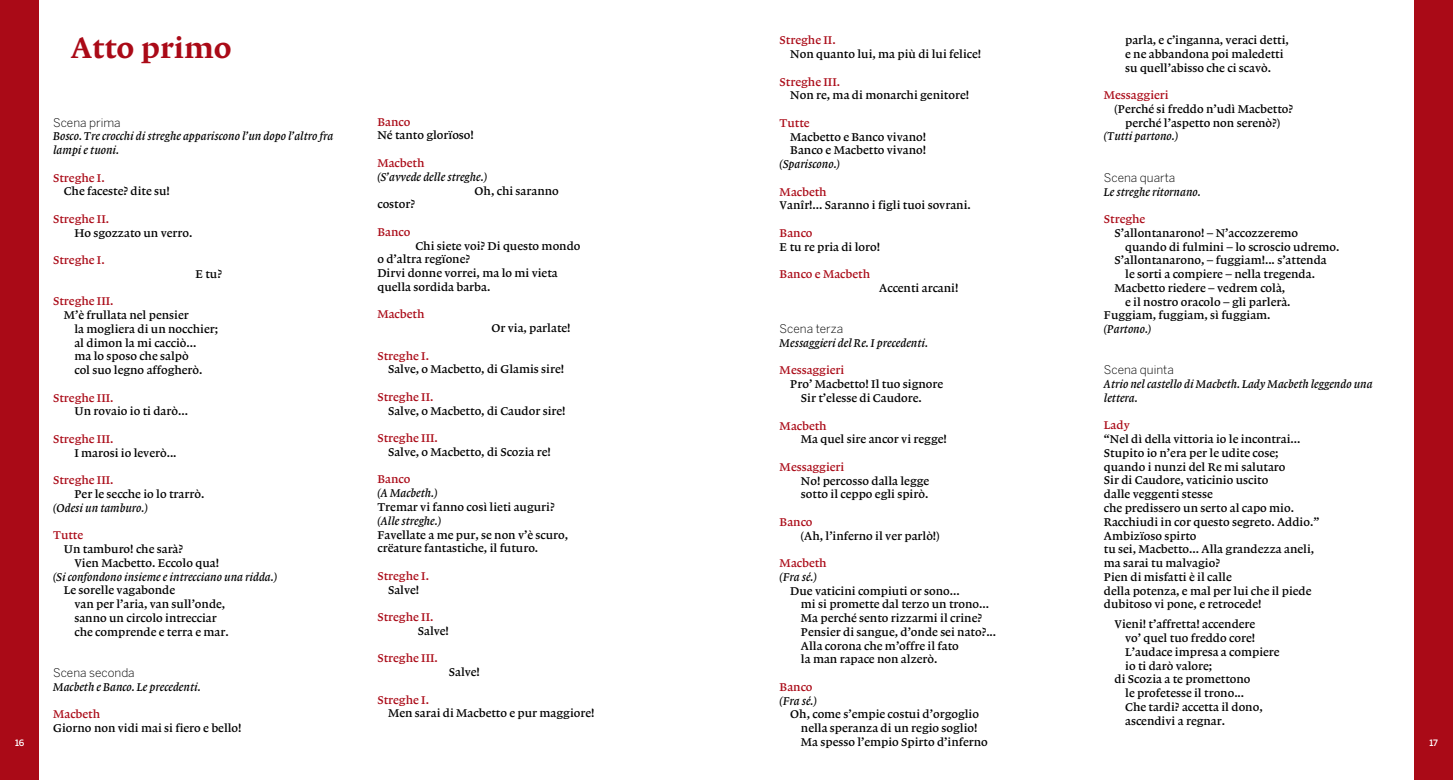
<style>
.page{position:relative;width:1453px;height:780px;background:#fff}
.page>*{position:absolute;margin:0;border:0;box-sizing:border-box;transform-origin:0 0}
.t1{font:30px "Lexicon No 1 Roman D";color:#aa0a17}
.t2{font:11.88px/13.8px "Lexicon No 1 Roman B";color:#000}
.t3{font:11.88px/13.8px "Lexicon No 1 Italic B";color:#000}
.t4{font:11.88px "Lexicon No 1 Roman B";color:#aa0a17}
.t5{font:300 11.88px "Benton Sans";color:#000}
.t6{font:500 8.75px "Benton Sans";color:#fff}
</style>
<div class="page">
<div style="left:1414px;top:0;width:39px;height:780px;background:#aa0a17"></div>
<div style="left:0;top:0;width:39px;height:780px;background:#aa0a17"></div>
<h1 class="t1" style="left:71px;top:31px;width:162px">Atto primo</h1>
<p class="t2" style="left:1125px;top:33px;width:165px">parla, e c’inganna, veraci detti, e ne abbandona poi maledetti su quell’abisso che ci scavò.</p>
<p class="t4" style="left:1104px;top:89px;width:66px">Messaggieri</p>
<p class="t2" style="left:1114px;top:102px;width:180px;text-align:center">(Perché si freddo n’udì Macbetto? perché l’aspetto non serenò?)</p>
<p class="t3" style="left:1104px;top:129px;width:76px">(Tutti partono.)</p>
<p class="t5" style="left:1104px;top:170px;width:73px">Scena quarta</p>
<p class="t3" style="left:1104px;top:184px;width:98px">Le streghe ritornano.</p>
<p class="t4" style="left:1104px;top:212px;width:43px">Streghe</p>
<p class="t2" style="left:1114px;top:226px;width:185px">S’allontanarono! – N’accozzeremo</p>
<p class="t2" style="left:1125px;top:240px;width:216px">quando di fulmini – lo scroscio udremo.</p>
<p class="t2" style="left:1114px;top:253px;width:214px">S’allontanarono, – fuggiam!... s’attenda</p>
<p class="t2" style="left:1125px;top:267px;width:191px">le sorti a compiere – nella tregenda.</p>
<p class="t2" style="left:1114px;top:281px;width:172px">Macbetto riedere – vedrem colà,</p>
<p class="t2" style="left:1125px;top:295px;width:167px">e il nostro oracolo – gli parlerà.</p>
<p class="t2" style="left:1104px;top:308px;width:168px">Fuggiam, fuggiam, sì fuggiam.</p>
<p class="t3" style="left:1104px;top:322px;width:49px">(Partono.)</p>
<p class="t5" style="left:1104px;top:363px;width:71px">Scena quinta</p>
<p class="t3" style="left:1104px;top:377px;width:270px">Atrio nel castello di Macbeth. Lady Macbeth leggendo una lettera.</p>
<p class="t4" style="left:1104px;top:419px;width:27px">Lady</p>
<p class="t2" style="left:1104px;top:432px;width:217px">“Nel dì della vittoria io le incontrai...<br>Stupito io n’era per le udite cose; quando i nunzi del Re mi salutaro<br>Sir di Caudore, vaticinio uscito<br>dalle veggenti stesse<br>che predissero un serto al capo mio.<br>Racchiudi in cor questo segreto. Addio.”<br>Ambizïoso spirto<br>tu sei, Macbetto... Alla grandezza aneli, ma sarai tu malvagio?<br>Pien di misfatti è il calle<br>della potenza, e mal per lui che il piede dubitoso vi pone, e retrocede!</p>
<p class="t2" style="left:1114px;top:617px;width:142px">Vieni! t’affretta! accendere</p>
<p class="t2" style="left:1125px;top:631px;width:131px">vo’ quel tuo freddo core!</p>
<p class="t2" style="left:1125px;top:645px;width:156px">L’audace impresa a compiere</p>
<p class="t2" style="left:1125px;top:658px;width:88px">io ti darò valore;</p>
<p class="t2" style="left:1114px;top:672px;width:138px">di Scozia a te promettono</p>
<p class="t2" style="left:1125px;top:686px;width:121px">le profetesse il trono...</p>
<p class="t2" style="left:1125px;top:700px;width:139px">Che tardi? accetta il dono,</p>
<p class="t2" style="left:1125px;top:713px;width:101px">ascendivi a regnar.</p>
<p class="t4" style="left:780px;top:34px;width:58px">Streghe II.</p>
<p class="t2" style="left:790px;top:47px;width:192px">Non quanto lui, ma più di lui felice!</p>
<p class="t4" style="left:780px;top:75px;width:62px">Streghe III.</p>
<p class="t2" style="left:790px;top:88px;width:180px">Non re, ma di monarchi genitore!</p>
<p class="t4" style="left:780px;top:116px;width:32px">Tutte</p>
<p class="t2" style="left:790px;top:130px;width:137px">Macbetto e Banco vivano!<br>Banco e Macbetto vivano!</p>
<p class="t3" style="left:780px;top:157px;width:62px">(Spariscono.)</p>
<p class="t4" style="left:780px;top:185px;width:49px">Macbeth</p>
<p class="t2" style="left:780px;top:198px;width:193px">Vanîr!... Saranno i figli tuoi sovrani.</p>
<p class="t4" style="left:780px;top:226px;width:34px">Banco</p>
<p class="t2" style="left:780px;top:240px;width:102px">E tu re pria di loro!</p>
<p class="t4" style="left:780px;top:267px;width:92px">Banco e Macbeth</p>
<p class="t2" style="left:879px;top:281px;width:81px">Accenti arcani!</p>
<p class="t5" style="left:780px;top:322px;width:65px">Scena terza</p>
<p class="t3" style="left:780px;top:336px;width:150px">Messaggieri del Re. I precedenti.</p>
<p class="t4" style="left:780px;top:364px;width:66px">Messaggieri</p>
<p class="t2" style="left:801px;top:377px;width:144px;text-indent:-11px">Pro’ Macbetto! Il tuo signore<br>Sir t’elesse di Caudore.</p>
<p class="t4" style="left:780px;top:419px;width:49px">Macbeth</p>
<p class="t2" style="left:801px;top:432px;width:147px">Ma quel sire ancor vi regge!</p>
<p class="t4" style="left:780px;top:460px;width:66px">Messaggieri</p>
<p class="t2" style="left:801px;top:473px;width:130px">No! percosso dalla legge sotto il ceppo egli spirò.</p>
<p class="t4" style="left:780px;top:515px;width:34px">Banco</p>
<p class="t2" style="left:801px;top:528px;width:140px">(Ah, l’inferno il ver parlò!)</p>
<p class="t4" style="left:780px;top:556px;width:49px">Macbeth</p>
<p class="t3" style="left:780px;top:570px;width:39px">(Fra sé.)</p>
<p class="t2" style="left:801px;top:583px;width:197px;text-indent:-11px">Due vaticini compiuti or sono...<br>mi si promette dal terzo un trono...<br>Ma perché sento rizzarmi il crine?<br>Pensier di sangue, d’onde sei nato?...<br>Alla corona che m’offre il fato<br>la man rapace non alzerò.</p>
<p class="t4" style="left:780px;top:680px;width:34px">Banco</p>
<p class="t3" style="left:780px;top:693px;width:39px">(Fra sé.)</p>
<p class="t2" style="left:801px;top:707px;width:188px;text-indent:-11px">Oh, come s’empie costui d’orgoglio nella speranza di un regio soglio!<br>Ma spesso l’empio Spirto d’inferno</p>
<p class="t5" style="left:53px;top:115px;width:69px">Scena prima</p>
<p class="t3" style="left:53px;top:129px;width:282px">Bosco. Tre crocchi di streghe appariscono l’un dopo l’altro fra lampi e tuoni.</p>
<p class="t4" style="left:53px;top:171px;width:53px">Streghe I.</p>
<p class="t2" style="left:64px;top:184px;width:108px">Che faceste? dite su!</p>
<p class="t4" style="left:53px;top:212px;width:58px">Streghe II.</p>
<p class="t2" style="left:74px;top:226px;width:120px">Ho sgozzato un verro.</p>
<p class="t4" style="left:53px;top:253px;width:53px">Streghe I.</p>
<p class="t2" style="left:195px;top:267px;width:28px">E tu?</p>
<p class="t4" style="left:53px;top:295px;width:62px">Streghe III.</p>
<p class="t2" style="left:74px;top:308px;width:145px;text-indent:-11px">M’è frullata nel pensier<br>la mogliera di un nocchier; al dimon la mi cacciò...<br>ma lo sposo che salpò<br>col suo legno affogherò.</p>
<p class="t4" style="left:53px;top:391px;width:62px">Streghe III.</p>
<p class="t2" style="left:74px;top:404px;width:115px">Un rovaio io ti darò...</p>
<p class="t4" style="left:53px;top:432px;width:62px">Streghe III.</p>
<p class="t2" style="left:74px;top:446px;width:104px">I marosi io leverò...</p>
<p class="t4" style="left:53px;top:473px;width:62px">Streghe III.</p>
<p class="t2" style="left:74px;top:487px;width:131px">Per le secche io lo trarrò.</p>
<p class="t3" style="left:53px;top:501px;width:96px">(Odesi un tamburo.)</p>
<p class="t4" style="left:53px;top:528px;width:32px">Tutte</p>
<p class="t2" style="left:74px;top:542px;width:146px;text-indent:-11px">Un tamburo! che sarà?<br>Vien Macbetto. Eccolo qua!</p>
<p class="t3" style="left:53px;top:569px;width:225px">(Si confondono insieme e intrecciano una ridda.)</p>
<p class="t2" style="left:74px;top:583px;width:156px;text-indent:-11px">Le sorelle vagabonde<br>van per l’aria, van sull’onde, sanno un circolo intrecciar che comprende e terra e mar.</p>
<p class="t5" style="left:53px;top:665px;width:83px">Scena seconda</p>
<p class="t3" style="left:53px;top:679px;width:149px">Macbeth e Banco. Le precedenti.</p>
<p class="t4" style="left:53px;top:707px;width:49px">Macbeth</p>
<p class="t2" style="left:53px;top:721px;width:190px">Giorno non vidi mai si fiero e bello!</p>
<p class="t4" style="left:377px;top:115px;width:34px">Banco</p>
<p class="t2" style="left:377px;top:129px;width:98px">Né tanto glorïoso!</p>
<p class="t4" style="left:377px;top:156px;width:49px">Macbeth</p>
<p class="t3" style="left:377px;top:170px;width:111px">(S’avvede delle streghe.)</p>
<p class="t2" style="left:475px;top:184px;width:86px">Oh, chi saranno</p>
<p class="t2" style="left:377px;top:197px;width:39px">costor?</p>
<p class="t4" style="left:377px;top:225px;width:34px">Banco</p>
<p class="t2" style="left:377px;top:239px;width:205px;text-indent:38px">Chi siete voi? Di questo mondo o d’altra regïone?<br>Dirvi donne vorrei, ma lo mi vieta quella sordida barba.</p>
<p class="t4" style="left:377px;top:308px;width:49px">Macbeth</p>
<p class="t2" style="left:491px;top:321px;width:81px">Or via, parlate!</p>
<p class="t4" style="left:377px;top:349px;width:53px">Streghe I.</p>
<p class="t2" style="left:388px;top:362px;width:178px">Salve, o Macbetto, di Glamis sire!</p>
<p class="t4" style="left:377px;top:390px;width:58px">Streghe II.</p>
<p class="t2" style="left:388px;top:404px;width:179px">Salve, o Macbetto, di Caudor sire!</p>
<p class="t4" style="left:377px;top:431px;width:62px">Streghe III.</p>
<p class="t2" style="left:388px;top:445px;width:164px">Salve, o Macbetto, di Scozia re!</p>
<p class="t4" style="left:377px;top:473px;width:34px">Banco</p>
<p class="t3" style="left:377px;top:486px;width:61px">(A Macbeth.)</p>
<p class="t2" style="left:377px;top:500px;width:179px">Tremar vi fanno così lieti auguri?</p>
<p class="t3" style="left:377px;top:513px;width:65px">(Alle streghe.)</p>
<p class="t2" style="left:377px;top:527px;width:192px">Favellate a me pur, se non v’è scuro, crëature fantastiche, il futuro.</p>
<p class="t4" style="left:377px;top:569px;width:53px">Streghe I.</p>
<p class="t2" style="left:388px;top:582px;width:33px">Salve!</p>
<p class="t4" style="left:377px;top:610px;width:58px">Streghe II.</p>
<p class="t2" style="left:418px;top:624px;width:33px">Salve!</p>
<p class="t4" style="left:377px;top:651px;width:62px">Streghe III.</p>
<p class="t2" style="left:449px;top:665px;width:33px">Salve!</p>
<p class="t4" style="left:377px;top:693px;width:53px">Streghe I.</p>
<p class="t2" style="left:388px;top:706px;width:208px">Men sarai di Macbetto e pur maggiore!</p>
<p class="t6" style="left:15px;top:737px;width:11px">16</p>
<p class="t6" style="left:1429px;top:737px;width:10px">17</p>
</div>
